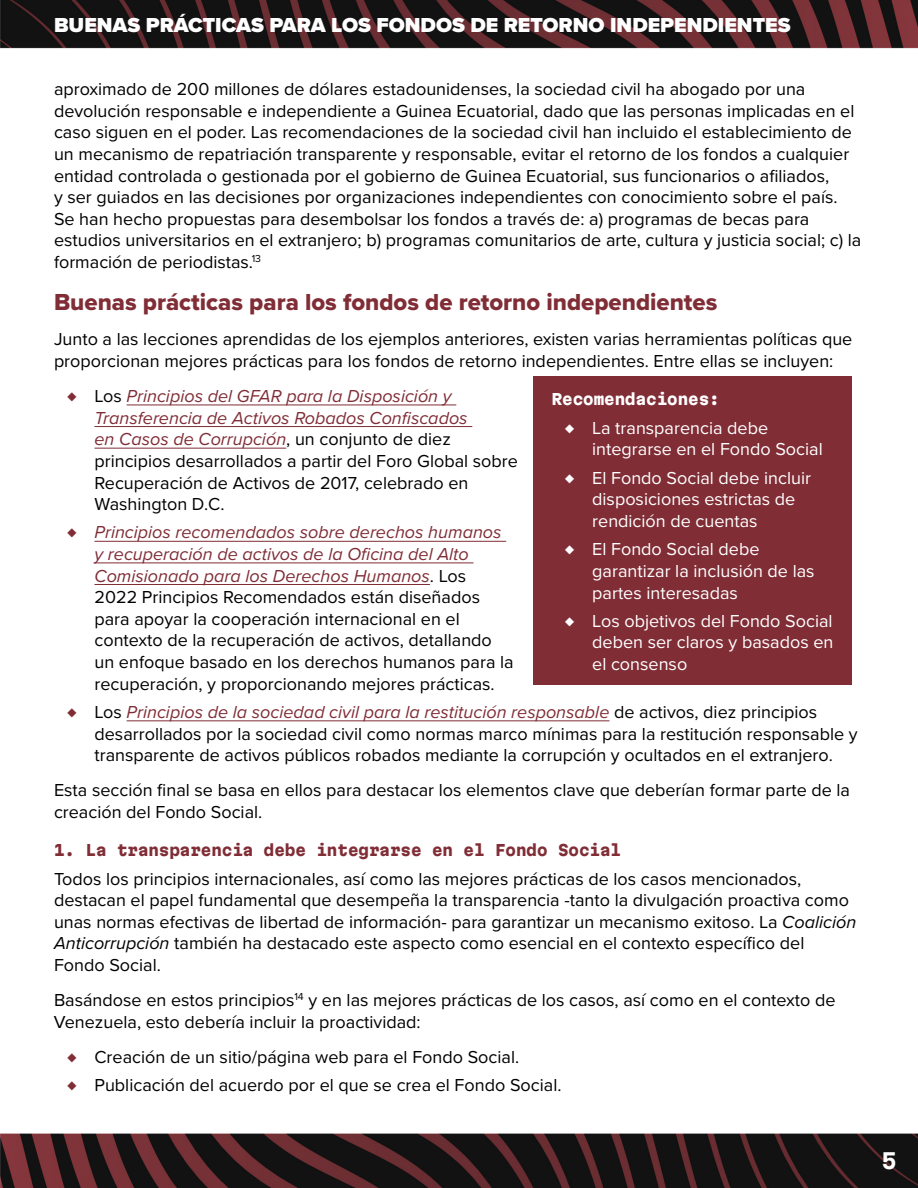
<style>
.page{position:relative;width:918px;height:1188px;background:#fff}
.page>*{position:absolute;margin:0;border:0;box-sizing:border-box;transform-origin:0 0}
.t1{font:24px "Proxima Nova Extrabld";color:#802d36}
.t2{font:900 21px "Proxima Nova";color:#fff}
.t3{font:semi-expanded 21px "Martian Mono";color:#fff}
.t4{font:18px/21.6px "Proxima Nova";color:#000}
.t5{font:18px/21.6px "Proxima Nova";color:#fff}
.t6{font:semi-expanded 15px "Martian Mono";color:#802d36}
.t7{font:semi-expanded 15px "Martian Mono";color:#fff}
.s1{color:#802d36}
.s2{font-style:italic;color:#802d36}
.s3{font-style:italic}
</style>
<div class="page">
<img style="left:0;top:0;width:918px;height:1188px">
<hr style="left:127px;top:404px;width:329px;height:1px;background:#802d36">
<hr style="left:94px;top:426px;width:378px;height:1px;background:#802d36">
<hr style="left:94px;top:448px;width:192px;height:1px;background:#802d36">
<hr style="left:94px;top:541px;width:412px;height:1px;background:#802d36">
<hr style="left:94px;top:562px;width:380px;height:1px;background:#802d36">
<hr style="left:94px;top:584px;width:336px;height:1px;background:#802d36">
<hr style="left:127px;top:720px;width:482px;height:1px;background:#802d36">
<div style="left:533px;top:376px;width:319px;height:309px;background:#802d36"></div>
<p class="t2" style="left:54px;top:9px;width:738px">BUENAS PRÁCTICAS PARA LOS FONDOS DE RETORNO INDEPENDIENTES</p>
<p class="t4" style="left:54px;top:78px;width:809px">aproximado de 200 millones de dólares estadounidenses, la sociedad civil ha abogado por una devolución responsable e independiente a Guinea Ecuatorial, dado que las personas implicadas en el caso siguen en el poder. Las recomendaciones de la sociedad civil han incluido el establecimiento de un mecanismo de repatriación transparente y responsable, evitar el retorno de los fondos a cualquier entidad controlada o gestionada por el gobierno de Guinea Ecuatorial, sus funcionarios o afiliados,<br>y ser guiados en las decisiones por organizaciones independientes con conocimiento sobre el país.<br>Se han hecho propuestas para desembolsar los fondos a través de: a) programas de becas para estudios universitarios en el extranjero; b) programas comunitarios de arte, cultura y justicia social; c) la formación de periodistas.<sup>13</sup></p>
<h1 class="t1" style="left:54px;top:284px;width:665px">Buenas prácticas para los fondos de retorno independientes</h1>
<p class="t4" style="left:54px;top:328px;width:800px">Junto a las lecciones aprendidas de los ejemplos anteriores, existen varias herramientas políticas que proporcionan mejores prácticas para los fondos de retorno independientes. Entre ellas se incluyen:</p>
<p class="t4" style="left:94px;top:385px;width:425px;text-indent:-27px"><span class="s1">♦</span> Los <span class="s2">Principios del GFAR para la Disposición y Transferencia de Activos Robados Confiscados<br>en Casos de Corrupción</span>, un conjunto de diez principios desarrollados a partir del Foro Global sobre Recuperación de Activos de 2017, celebrado en Washington D.C.</p>
<p class="t4" style="left:94px;top:521px;width:421px;text-indent:-27px"><span class="s1">♦</span> <span class="s2">Principios recomendados sobre derechos humanos y recuperación de activos de la Oficina del Alto Comisionado para los Derechos Humanos</span>. Los<br>2022 Principios Recomendados están diseñados para apoyar la cooperación internacional en el contexto de la recuperación de activos, detallando un enfoque basado en los derechos humanos para la recuperación, y proporcionando mejores prácticas.</p>
<p class="t4" style="left:94px;top:700px;width:765px;text-indent:-27px"><span class="s1">♦</span> Los <span class="s2">Principios de la sociedad civil para la restitución responsable</span> de activos, diez principios desarrollados por la sociedad civil como normas marco mínimas para la restitución responsable y transparente de activos públicos robados mediante la corrupción y ocultados en el extranjero.</p>
<p class="t4" style="left:54px;top:779px;width:798px">Esta sección final se basa en ellos para destacar los elementos clave que deberían formar parte de la creación del Fondo Social.</p>
<p class="t6" style="left:54px;top:840px;width:569px">1. La transparencia debe integrarse en el Fondo Social</p>
<p class="t4" style="left:54px;top:867px;width:804px">Todos los principios internacionales, así como las mejores prácticas de los casos mencionados, destacan el papel fundamental que desempeña la transparencia -tanto la divulgación proactiva como unas normas efectivas de libertad de información- para garantizar un mecanismo exitoso. La <span class="s3">Coalición Anticorrupción</span> también ha destacado este aspecto como esencial en el contexto específico del Fondo Social.</p>
<p class="t4" style="left:54px;top:988px;width:783px">Basándose en estos principios<sup>14</sup> y en las mejores prácticas de los casos, así como en el contexto de<br>Venezuela, esto debería incluir la proactividad:</p>
<p class="t4" style="left:67px;top:1042px;width:496px;line-height:28.3px"><span class="s1">♦</span> Creación de un sitio/página web para el Fondo Social.<br><span class="s1">♦</span> Publicación del acuerdo por el que se crea el Fondo Social.</p>
<p class="t7" style="left:552px;top:389px;width:169px">Recomendaciones:</p>
<p class="t5" style="left:592px;top:416px;width:232px;text-indent:-27px">♦ La transparencia debe integrarse en el Fondo Social</p>
<p class="t5" style="left:592px;top:466px;width:220px;text-indent:-27px">♦ El Fondo Social debe incluir disposiciones estrictas de rendición de cuentas</p>
<p class="t5" style="left:592px;top:538px;width:224px;text-indent:-27px">♦ El Fondo Social debe garantizar la inclusión de las partes interesadas</p>
<p class="t5" style="left:592px;top:609px;width:243px;text-align:justify;text-indent:-27px">♦ Los objetivos del Fondo Social deben ser claros y basados en el consenso</p>
<p class="t3" style="left:882px;top:1147px;width:16px">5</p>
</div>
